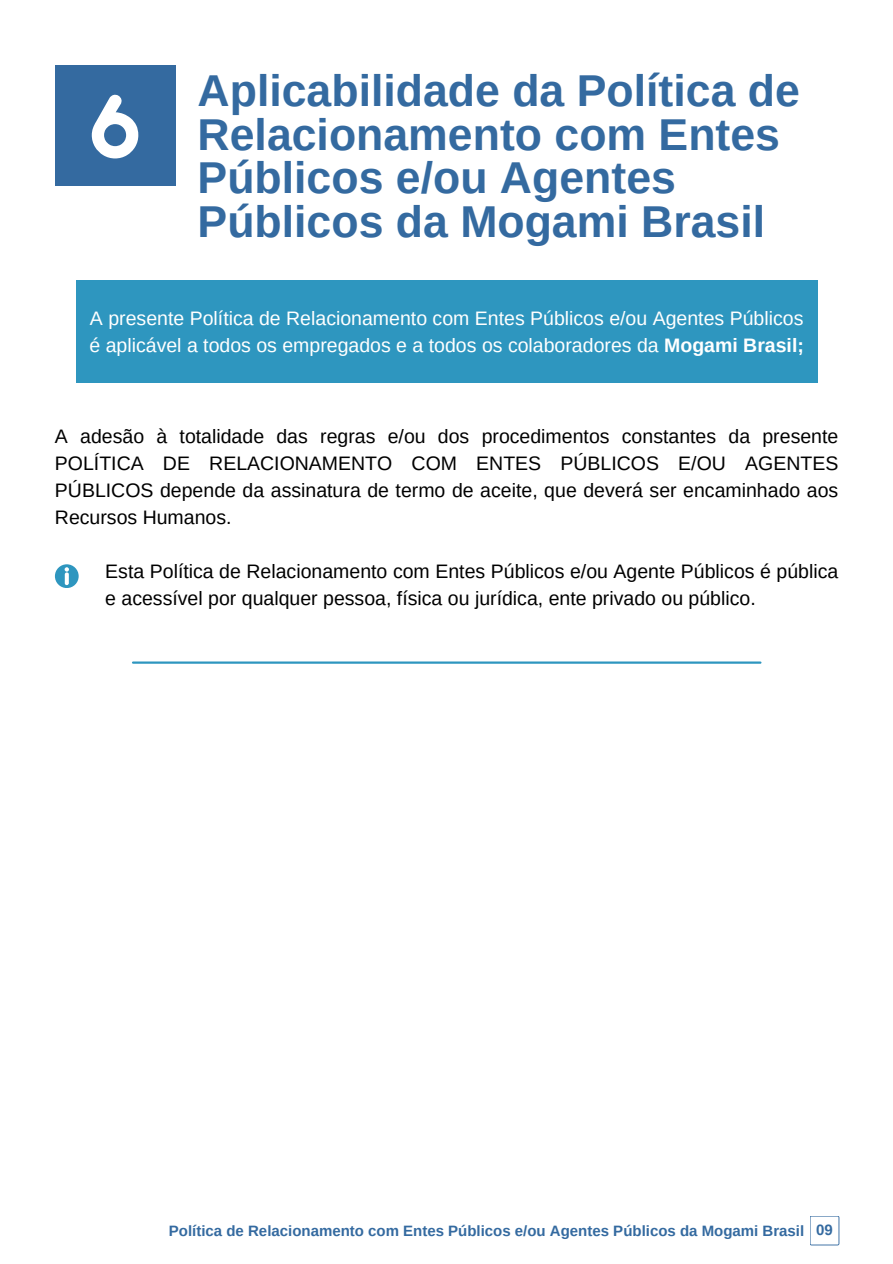
<style>
.page{position:relative;width:893px;height:1264px;background:#fff}
.page>*{position:absolute;margin:0;border:0;box-sizing:border-box;transform-origin:0 0}
.t1{font:97.5px "Aristotelica Pro Tx Bld";color:#fff}
.t2{font:700 44.55px/43.8px "Arimo";color:#346aa0}
.t3{font:19.5px/27px "Arimo";color:#000;text-align:justify}
.t4{font:19.5px/27px "Arimo";color:#fff}
.t5{font:700 15px "Arimo";color:#346aa0}
.s1{font-weight:700}
</style>
<div class="page">
<div style="left:55px;top:65px;width:121px;height:121px;background:#346aa0"></div>
<div style="left:76px;top:280px;width:741px;height:102px;background:#2e96bf"></div>
<hr style="left:133px;top:661px;width:627px;height:2px;background:#2e96bf">
<svg style="left:55px;top:564px;width:24px;height:24px"></svg>
<svg style="left:810px;top:1216px;width:29px;height:29px"></svg>
<p class="t1" style="left:89px;top:95px;width:54px">6</p>
<h1 class="t2" style="left:197px;top:68px;width:603px">Aplicabilidade da Política de<br>Relacionamento com Entes<br>Públicos e/ou Agentes<br>Públicos da Mogami Brasil</h1>
<h2 class="t4" style="left:89px;top:304px;width:716px">A presente Política de Relacionamento com Entes Públicos e/ou Agentes Públicos é aplicável a todos os empregados e a todos os colaboradores da <span class="s1">Mogami Brasil;</span></h2>
<h2 class="t3" style="left:55px;top:423px;width:784px">A adesão à totalidade das regras e/ou dos procedimentos constantes da presente POLÍTICA DE RELACIONAMENTO COM ENTES PÚBLICOS E/OU AGENTES PÚBLICOS depende da assinatura de termo de aceite, que deverá ser encaminhado aos Recursos Humanos.</h2>
<p class="t3" style="left:105px;top:557px;width:734px">Esta Política de Relacionamento com Entes Públicos e/ou Agente Públicos é pública e acessível por qualquer pessoa, física ou jurídica, ente privado ou público.</p>
<p class="t5" style="left:169px;top:1222px;width:636px">Política de Relacionamento com Entes Públicos e/ou Agentes Públicos da Mogami Brasil</p>
<h2 class="t5" style="left:816px;top:1221px;width:18px">09</h2>
</div>
